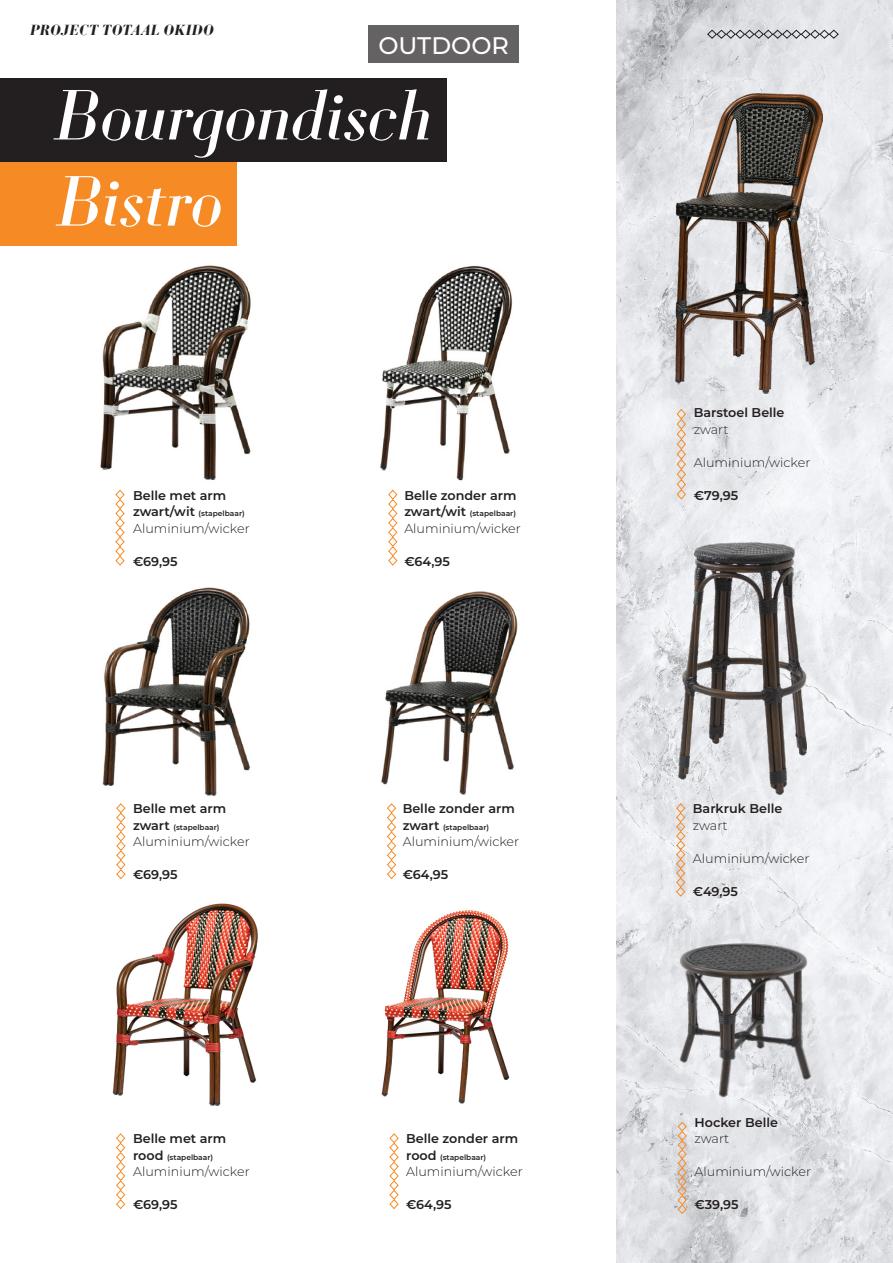
<style>
.page{position:relative;width:893px;height:1263px;background:#fff}
.page>*{position:absolute;margin:0;border:0;box-sizing:border-box;transform-origin:0 0}
.t1{font:italic 72.75px "Louvette Display";letter-spacing:-.01em;color:#fff}
.t2{font:500 24px "Montserrat";color:#fff}
.t3{font:italic 700 15px "Louvette Display";letter-spacing:.03em;color:#231f20}
.t4{font:600 12.75px "Montserrat";color:#231f20}
.t5{font:300 12.75px "Montserrat";color:#231f20}
.t6{font:600 7.5px "Montserrat";color:#231f20}
.s1{font-size:12.75px}
</style>
<div class="page">
<img style="left:617px;top:0;width:276px;height:1263px">
<svg style="left:677px;top:1121px;width:10px;height:93px"></svg>
<div style="left:0;top:78px;width:446px;height:84px;background:#231f20"></div>
<img style="left:100px;top:265px;width:151px;height:215px">
<svg style="left:115px;top:489px;width:10px;height:77px"></svg>
<img style="left:380px;top:265px;width:133px;height:216px">
<svg style="left:116px;top:803px;width:10px;height:77px"></svg>
<img style="left:381px;top:591px;width:137px;height:204px">
<svg style="left:389px;top:1133px;width:10px;height:77px"></svg>
<div style="left:0;top:162px;width:237px;height:83px;background:#f68b25"></div>
<img style="left:112px;top:903px;width:146px;height:203px">
<svg style="left:116px;top:1133px;width:10px;height:77px"></svg>
<img style="left:102px;top:587px;width:149px;height:209px">
<svg style="left:388px;top:489px;width:10px;height:77px"></svg>
<img style="left:675px;top:93px;width:148px;height:300px">
<img style="left:381px;top:910px;width:129px;height:194px">
<svg style="left:387px;top:803px;width:10px;height:77px"></svg>
<img style="left:679px;top:543px;width:127px;height:251px">
<svg style="left:676px;top:408px;width:10px;height:92px"></svg>
<svg style="left:675px;top:803px;width:11px;height:94px"></svg>
<img style="left:678px;top:936px;width:136px;height:169px">
<div style="left:369px;top:26px;width:150px;height:37px;background:#656263"></div>
<svg style="left:707px;top:29px;width:132px;height:10px"></svg>
<p class="t3" style="left:30px;top:22px;width:185px">PROJECT TOTAAL OKIDO</p>
<p class="t2" style="left:378px;top:28px;width:132px">OUTDOOR</p>
<p class="t1" style="left:54px;top:74px;width:380px">Bourgondisch</p>
<p class="t1" style="left:56px;top:160px;width:168px">Bistro</p>
<p class="t4" style="left:133px;top:486px;width:95px">Belle met arm</p>
<p class="t6" style="left:133px;top:508px;width:113px"><span class="s1">zwart/wit</span> (stapelbaar)</p>
<p class="t5" style="left:133px;top:519px;width:118px">Aluminium/wicker</p>
<p class="t4" style="left:133px;top:552px;width:46px">€69,95</p>
<p class="t4" style="left:133px;top:799px;width:95px">Belle met arm</p>
<p class="t6" style="left:133px;top:822px;width:88px"><span class="s1">zwart</span> (stapelbaar)</p>
<p class="t5" style="left:133px;top:833px;width:118px">Aluminium/wicker</p>
<p class="t4" style="left:133px;top:865px;width:46px">€69,95</p>
<p class="t4" style="left:133px;top:1129px;width:95px">Belle met arm</p>
<p class="t6" style="left:133px;top:1152px;width:82px"><span class="s1">rood</span> (stapelbaar)</p>
<p class="t5" style="left:133px;top:1163px;width:118px">Aluminium/wicker</p>
<p class="t4" style="left:133px;top:1195px;width:46px">€69,95</p>
<p class="t4" style="left:404px;top:486px;width:114px">Belle zonder arm</p>
<p class="t6" style="left:404px;top:508px;width:113px"><span class="s1">zwart/wit</span> (stapelbaar)</p>
<p class="t5" style="left:404px;top:519px;width:118px">Aluminium/wicker</p>
<p class="t4" style="left:404px;top:552px;width:47px">€64,95</p>
<p class="t4" style="left:403px;top:799px;width:114px">Belle zonder arm</p>
<p class="t6" style="left:403px;top:822px;width:88px"><span class="s1">zwart</span> (stapelbaar)</p>
<p class="t5" style="left:403px;top:833px;width:118px">Aluminium/wicker</p>
<p class="t4" style="left:403px;top:865px;width:47px">€64,95</p>
<p class="t4" style="left:406px;top:1129px;width:114px">Belle zonder arm</p>
<p class="t6" style="left:406px;top:1152px;width:82px"><span class="s1">rood</span> (stapelbaar)</p>
<p class="t5" style="left:406px;top:1163px;width:118px">Aluminium/wicker</p>
<p class="t4" style="left:406px;top:1195px;width:47px">€64,95</p>
<p class="t4" style="left:694px;top:403px;width:92px">Barstoel Belle</p>
<p class="t5" style="left:694px;top:420px;width:36px">zwart</p>
<p class="t5" style="left:694px;top:453px;width:118px">Aluminium/wicker</p>
<p class="t4" style="left:694px;top:486px;width:46px">€79,95</p>
<p class="t4" style="left:693px;top:799px;width:91px">Barkruk Belle</p>
<p class="t5" style="left:693px;top:816px;width:36px">zwart</p>
<p class="t5" style="left:693px;top:849px;width:118px">Aluminium/wicker</p>
<p class="t4" style="left:693px;top:882px;width:47px">€49,95</p>
<p class="t4" style="left:694px;top:1113px;width:85px">Hocker Belle</p>
<p class="t5" style="left:694px;top:1130px;width:36px">zwart</p>
<p class="t5" style="left:694px;top:1163px;width:118px">Aluminium/wicker</p>
<p class="t4" style="left:694px;top:1195px;width:46px">€39,95</p>
</div>
